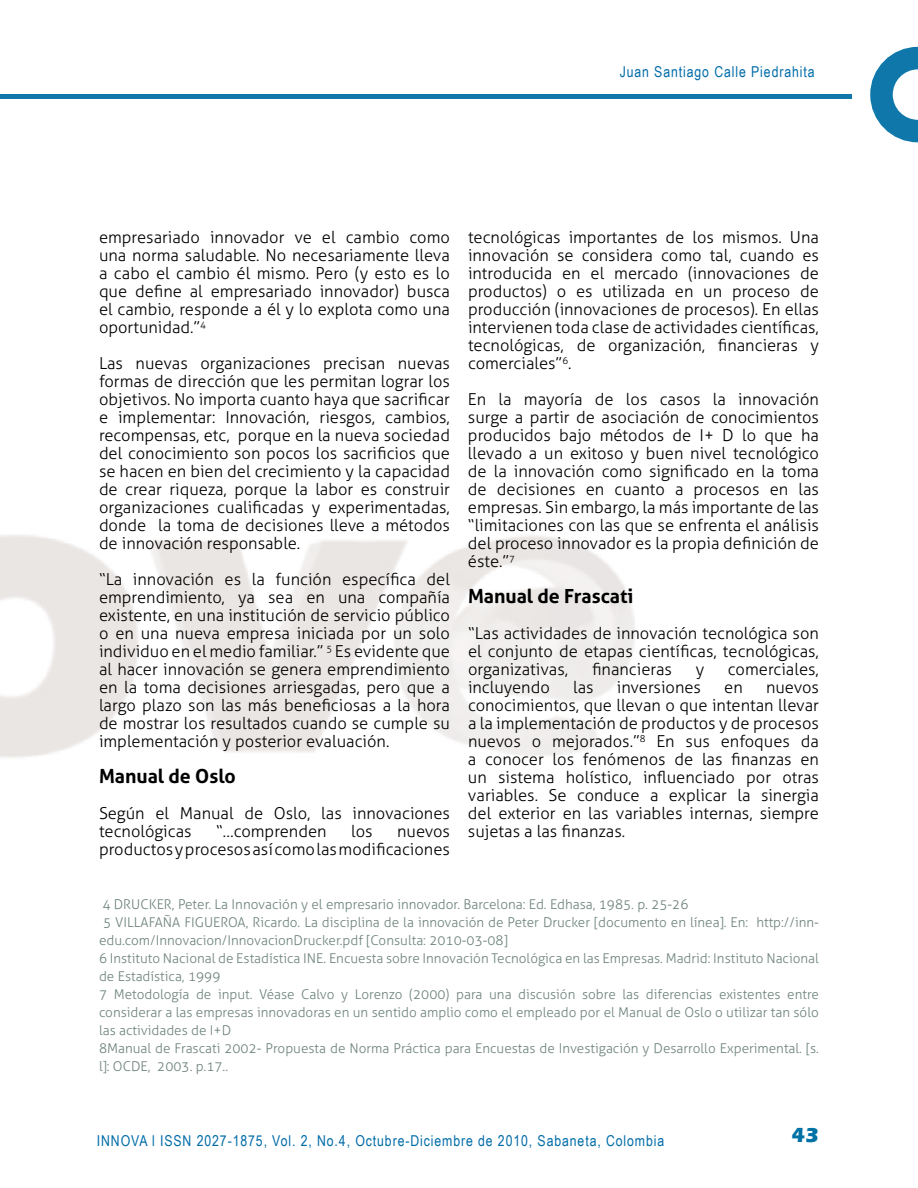
<style>
.page{position:relative;width:918px;height:1188px;background:#fff}
.page>*{position:absolute;margin:0;border:0;box-sizing:border-box;transform-origin:0 0}
.t1{font:700 21px "Eras ITC";color:#0072a5}
.t2{font:700 19.5px "Aller";color:#000}
.t3{font:300 16.5px/18px "Aller";color:#000;text-align:justify}
.t4{font:15px "Arial Narrow";letter-spacing:.06em;color:#006ca9}
.t5{font:300 13.5px/18px "Aller";color:#6f847d}
</style>
<div class="page">
<img style="left:0;top:46px;width:916px;height:712px">
<svg style="left:870px;top:47px;width:48px;height:95px"></svg>
<div style="left:0;top:94px;width:851px;height:5px;background:#0f77aa"></div>
<p class="t4" style="left:620px;top:61px;width:196px">Juan Santiago Calle Piedrahita</p>
<p class="t3" style="left:99px;top:228px;width:353px">empresariado innovador ve el cambio como una norma saludable. No necesariamente lleva a cabo el cambio él mismo. Pero (y esto es lo que define al empresariado innovador) busca el cambio, responde a él y lo explota como una oportunidad.”<sup>4</sup></p>
<p class="t3" style="left:99px;top:354px;width:353px">Las nuevas organizaciones precisan nuevas formas de dirección que les permitan lograr los objetivos. No importa cuanto haya que sacrificar e implementar: Innovación, riesgos, cambios, recompensas, etc, porque en la nueva sociedad del conocimiento son pocos los sacrificios que se hacen en bien del crecimiento y la capacidad de crear riqueza, porque la labor es construir organizaciones cualificadas y experimentadas, donde la toma de decisiones lleve a métodos de innovación responsable.</p>
<p class="t3" style="left:99px;top:570px;width:353px">“La innovación es la función específica del emprendimiento, ya sea en una compañía existente, en una institución de servicio público o en una nueva empresa iniciada por un solo individuo en el medio familiar.” <sup>5</sup> Es evidente que al hacer innovación se genera emprendimiento en la toma decisiones arriesgadas, pero que a largo plazo son las más beneficiosas a la hora de mostrar los resultados cuando se cumple su implementación y posterior evaluación.</p>
<p class="t2" style="left:99px;top:764px;width:138px">Manual de Oslo</p>
<p class="t3" style="left:99px;top:804px;width:353px">Según el Manual de Oslo, las innovaciones tecnológicas</p>
<p class="t3" style="left:468px;top:228px;width:353px">tecnológicas importantes de los mismos. Una innovación se considera como tal, cuando es introducida en el mercado (innovaciones de productos) o es utilizada en un proceso de producción (innovaciones de procesos). En ellas intervienen toda clase de actividades científicas, tecnológicas, de organización, financieras y comerciales”<sup>6</sup>.</p>
<p class="t3" style="left:468px;top:390px;width:353px">En la mayoría de los casos la innovación surge a partir de asociación de conocimientos producidos bajo métodos de I+ D lo que ha llevado a un exitoso y buen nivel tecnológico de la innovación como significado en la toma de decisiones en cuanto a procesos en las empresas. Sin embargo, la más importante de las “limitaciones con las que se enfrenta el análisis del proceso innovador es la propia definición de éste.”<sup>7</sup></p>
<p class="t2" style="left:468px;top:584px;width:167px">Manual de Frascati</p>
<p class="t3" style="left:468px;top:624px;width:353px">“Las actividades de innovación tecnológica son el conjunto de etapas científicas, tecnológicas, organizativas,</p>
<p class="t3" style="left:592px;top:660px;width:82px">financieras</p>
<p class="t3" style="left:696px;top:660px;width:10px">y</p>
<p class="t3" style="left:728px;top:660px;width:93px">comerciales,</p>
<p class="t3" style="left:468px;top:678px;width:83px">incluyendo</p>
<p class="t3" style="left:573px;top:678px;width:22px">las</p>
<p class="t3" style="left:617px;top:678px;width:86px">inversiones</p>
<p class="t3" style="left:724px;top:678px;width:20px">en</p>
<p class="t3" style="left:468px;top:678px;width:352px;text-indent:298px">nuevos conocimientos, que llevan o que intentan llevar a la implementación de productos y de procesos nuevos o mejorados.”<sup>8</sup> En sus enfoques da a conocer los fenómenos de las finanzas en un sistema holístico, influenciado por otras variables. Se conduce a explicar la sinergia del exterior en las variables internas, siempre sujetas a las finanzas.</p>
<p class="t3" style="left:216px;top:822px;width:112px">“…comprenden</p>
<p class="t3" style="left:351px;top:822px;width:23px">los</p>
<p class="t3" style="left:99px;top:822px;width:353px;text-align:right">nuevos<br>productos y procesos así como las modificaciones</p>
<p class="t5" style="left:99px;top:895px;width:722px">4 DRUCKER, Peter. La Innovación y el empresario innovador. Barcelona: Ed. Edhasa, 1985. p. 25-26<br>5 VILLAFAÑA FIGUEROA, Ricardo. La disciplina de la innovación de Peter Drucker [documento en línea]. En: http://inn&shy;edu.com/Innovacion/InnovacionDrucker.pdf [Consulta: 2010-03-08]<br>6 Instituto Nacional de Estadística INE. Encuesta sobre Innovación Tecnológica en las Empresas. Madrid: Instituto Nacional de Estadística, 1999<br>7 Metodología de input. Véase Calvo y Lorenzo (2000) para una discusión sobre las diferencias existentes entre considerar a las empresas innovadoras en un sentido amplio como el empleado por el Manual de Oslo o utilizar tan sólo las actividades de I+D<br>8Manual de Frascati 2002- Propuesta de Norma Práctica para Encuestas de Investigación y Desarrollo Experimental. [s. l]: OCDE, 2003. p.17..</p>
<p class="t4" style="left:97px;top:1130px;width:569px">INNOVA l ISSN 2027-1875, Vol. 2, No.4, Octubre-Diciembre de 2010, Sabaneta, Colombia</p>
<p class="t1" style="left:792px;top:1122px;width:29px">43</p>
</div>
